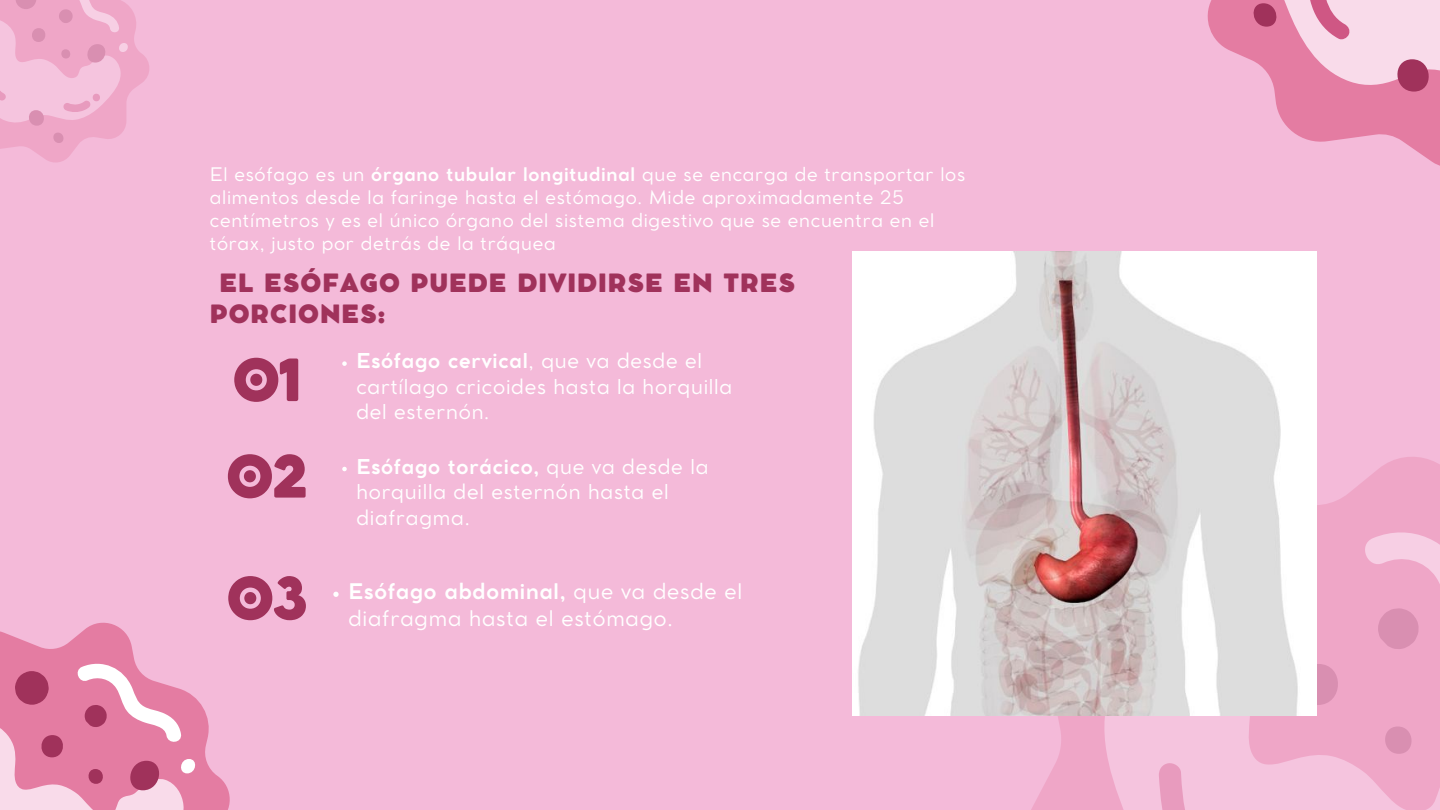
<style>
.page{position:relative;width:1440px;height:810px;background:#f4bad9}
.page>*{position:absolute;margin:0;border:0;box-sizing:border-box;transform-origin:0 0}
.t1{font:800 57.4px "Cocomat Pro";color:#a0325b}
.t2{font:800 24.9px/31.5px "Cocomat Pro";letter-spacing:.04em;color:#a0325b}
.t3{font:700 21.2px "Cocomat Pro";letter-spacing:.04em;color:#fff}
.t4{font:21.2px "Cocomat Pro";letter-spacing:.04em;color:#fff}
.t5{font:20.2px/25.5px "Cocomat Pro";letter-spacing:.04em;color:#fff}
.t6{font:18.5px/23.2px "Cocomat Pro";letter-spacing:.04em;color:#fff}
.s1{font-weight:700}
.s2{font-weight:400}
</style>
<div class="page">
<svg style="left:0;top:622px;width:230px;height:188px"></svg>
<svg style="left:1207px;top:0;width:233px;height:166px"></svg>
<svg style="left:1018px;top:457px;width:422px;height:353px;fill:#efa6c7"></svg>
<svg style="left:1077px;top:715px;width:363px;height:95px;fill:#f5c4de"></svg>
<svg style="left:1142px;top:523px;width:298px;height:212px;background:#eea9c9"></svg>
<svg style="left:0;top:0;width:149px;height:162px"></svg>
<img style="left:853px;top:251px;width:464px;height:464px">
<svg style="left:342px;top:361px;width:5px;height:5px"></svg>
<svg style="left:342px;top:467px;width:5px;height:4px"></svg>
<svg style="left:333px;top:592px;width:6px;height:5px"></svg>
<p class="t6" style="left:210px;top:164px;width:757px">El esófago es un <span class="s1">órgano tubular longitudinal</span> que se encarga de transportar los alimentos desde la faringe hasta el estómago. Mide aproximadamente 25 centímetros y es el único órgano del sistema digestivo que se encuentra en el tórax, justo por detrás de la tráquea</p>
<p class="t2" style="left:210px;top:269px;width:587px;text-indent:10px">EL ESÓFAGO PUEDE DIVIDIRSE EN TRES<br>PORCIONES:</p>
<p class="t5" style="left:356px;top:350px;width:377px"><span class="s1">Esófago cervical</span>, que va desde el cartílago cricoides hasta la horquilla</p>
<p class="t1" style="left:232px;top:359px;width:71px">01</p>
<p class="t5" style="left:356px;top:401px;width:134px">del esternón.</p>
<p class="t5" style="left:356px;top:455px;width:353px"><span class="s1">Esófago torácico,</span> que va desde la horquilla del esternón hasta el diafragma.</p>
<h1 class="t1" style="left:226px;top:455px;width:84px">02</h1>
<p class="t1" style="left:226px;top:577px;width:83px">03</p>
<p class="t3" style="left:348px;top:583px;width:395px">Esófago abdominal, <span class="s2">que va desde el</span></p>
<p class="t4" style="left:348px;top:610px;width:326px">diafragma hasta el estómago.</p>
</div>
